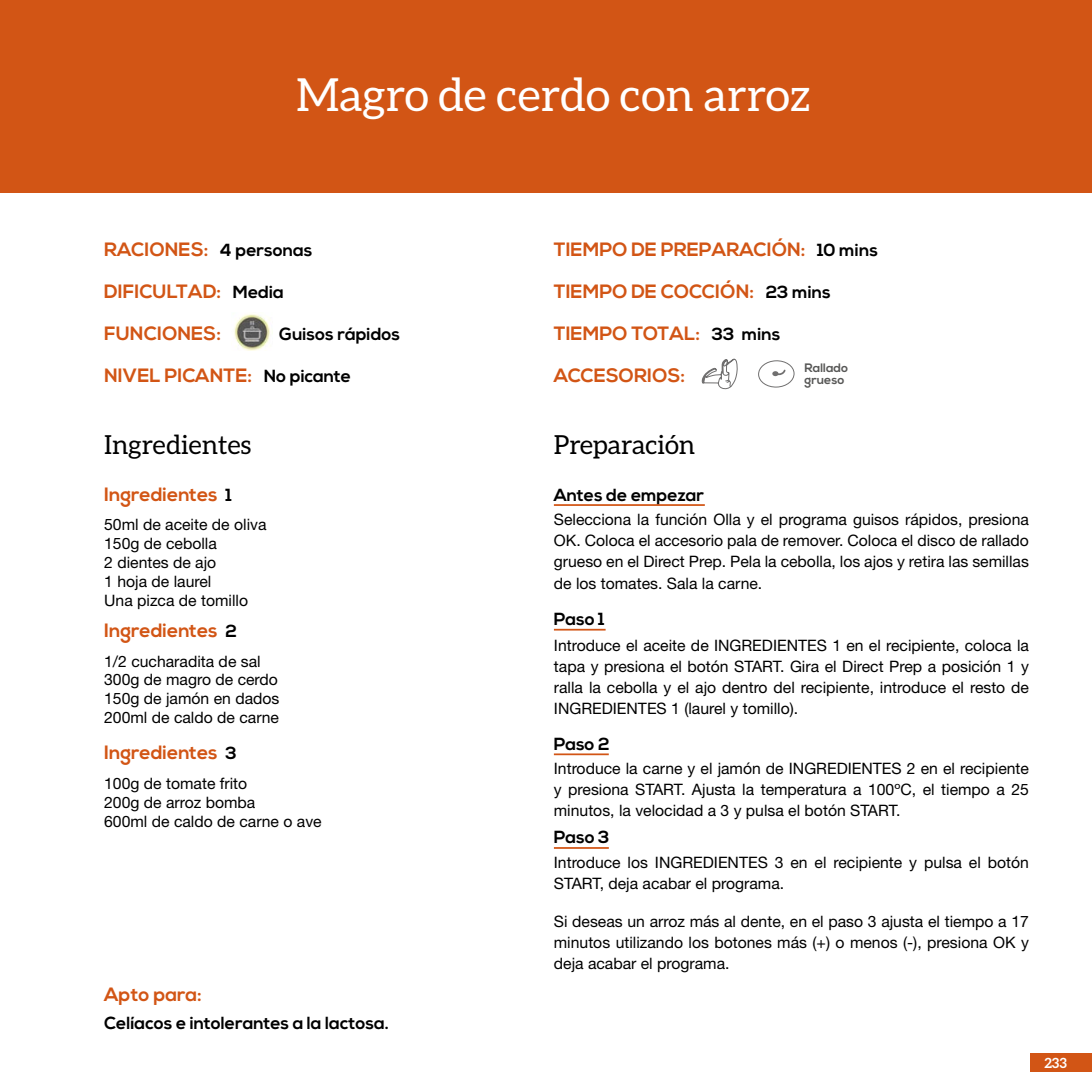
<style>
.page{position:relative;width:1092px;height:1092px;background:#fff}
.page>*{position:absolute;margin:0;border:0;box-sizing:border-box;transform-origin:0 0}
.t1{font:45.5px "Aleo";color:#fff}
.t2{font:26.25px "Aleo";color:#000}
.t3{font:700 19.25px/42px "Nexa";color:#d25515}
.t4{font:700 17.5px "Nexa";color:#000}
.t5{font:15.75px/21px "Helvetica Neue LT Pro";color:#000}
.t6{font:700 14px "Aleo";color:#fff}
.t7{font:700 12.25px/12.2px "Nexa";color:#575756}
.s1{font-size:17.5px;color:#000}
</style>
<div class="page">
<div style="left:0;top:0;width:1091px;height:193px;background:#d25515"></div>
<hr style="left:554px;top:504px;width:150px;height:2px;background:#d25515">
<hr style="left:554px;top:628px;width:51px;height:2px;background:#d25515">
<hr style="left:554px;top:847px;width:54px;height:1px;background:#d25515">
<hr style="left:554px;top:753px;width:54px;height:2px;background:#d25515">
<svg style="left:701px;top:358px;width:37px;height:32px"></svg>
<img style="left:234px;top:314px;width:36px;height:37px">
<div style="left:757px;top:360px;width:37px;height:28px;border:1px solid #706f6f;border-radius:50%"></div>
<svg style="left:772px;top:369px;width:14px;height:7px"></svg>
<div style="left:1029px;top:1053px;width:62px;height:19px;background:#d25515"></div>
<h1 class="t1" style="left:296px;top:69px;width:516px">Magro de cerdo con arroz</h1>
<p class="t3" style="left:104px;top:229px;width:210px">RACIONES: <span class="s1">4 personas<br></span>DIFICULTAD: <span class="s1">Media<br></span>FUNCIONES:</p>
<p class="t4" style="left:279px;top:324px;width:122px">Guisos rápidos</p>
<p class="t3" style="left:104px;top:355px;width:248px">NIVEL PICANTE: <span class="s1">No picante</span></p>
<p class="t3" style="left:554px;top:229px;width:325px">TIEMPO DE PREPARACIÓN: <span class="s1">10 mins<br></span>TIEMPO DE COCCIÓN: <span class="s1">23 mins<br></span>TIEMPO TOTAL: <span class="s1">33 mins<br></span>ACCESORIOS:</p>
<p class="t7" style="left:804px;top:362px;width:45px">Rallado grueso</p>
<h2 class="t2" style="left:104px;top:429px;width:149px">Ingredientes</h2>
<h2 class="t2" style="left:554px;top:429px;width:143px">Preparación</h2>
<p class="t3" style="left:104px;top:473px;width:129px">Ingredientes <span class="s1">1</span></p>
<p class="t5" style="left:104px;top:515px;width:164px;line-height:18.9px">50ml de aceite de oliva<br>150g de cebolla<br>2 dientes de ajo<br>1 hoja de laurel<br>Una pizca de tomillo</p>
<p class="t3" style="left:104px;top:610px;width:134px">Ingredientes <span class="s1">2</span></p>
<p class="t5" style="left:104px;top:651px;width:177px;line-height:18.9px">1/2 cucharadita de sal<br>300g de magro de cerdo<br>150g de jamón en dados<br>200ml de caldo de carne</p>
<p class="t3" style="left:104px;top:732px;width:134px">Ingredientes <span class="s1">3</span></p>
<p class="t5" style="left:104px;top:773px;width:219px;line-height:18.9px">100g de tomate frito<br>200g de arroz bomba<br>600ml de caldo de carne o ave</p>
<p class="t3" style="left:104px;top:974px;width:99px">Apto para:</p>
<p class="t4" style="left:104px;top:1012px;width:286px">Celíacos e intolerantes a la lactosa.</p>
<p class="t4" style="left:554px;top:484px;width:152px">Antes de empezar</p>
<p class="t5" style="left:554px;top:509px;width:476px;text-align:justify">Selecciona la función Olla y el programa guisos rápidos, presiona OK. Coloca el accesorio pala de remover. Coloca el disco de rallado grueso en el Direct Prep. Pela la cebolla, los ajos y retira las semillas de los tomates. Sala la carne.</p>
<p class="t4" style="left:554px;top:608px;width:52px">Paso 1</p>
<p class="t5" style="left:554px;top:634px;width:476px;text-align:justify">Introduce el aceite de INGREDIENTES 1 en el recipiente, coloca la tapa y presiona el botón START. Gira el Direct Prep a posición 1 y ralla la cebolla y el ajo dentro del recipiente, introduce el resto de INGREDIENTES 1 (laurel y tomillo).</p>
<p class="t4" style="left:554px;top:733px;width:57px">Paso 2</p>
<p class="t5" style="left:554px;top:757px;width:476px;text-align:justify">Introduce la carne y el jamón de INGREDIENTES 2 en el recipiente y presiona START. Ajusta la temperatura a 100ºC, el tiempo a 25 minutos, la velocidad a 3 y pulsa el botón START.</p>
<p class="t4" style="left:554px;top:827px;width:57px">Paso 3</p>
<p class="t5" style="left:554px;top:851px;width:476px">Introduce los INGREDIENTES 3 en el recipiente y pulsa el botón<br>START, deja acabar el programa.</p>
<p class="t5" style="left:554px;top:911px;width:476px;text-align:justify">Si deseas un arroz más al dente, en el paso 3 ajusta el tiempo a 17 minutos utilizando los botones más (+) o menos (-), presiona OK y deja acabar el programa.</p>
<p class="t6" style="left:1044px;top:1055px;width:24px">233</p>
</div>
